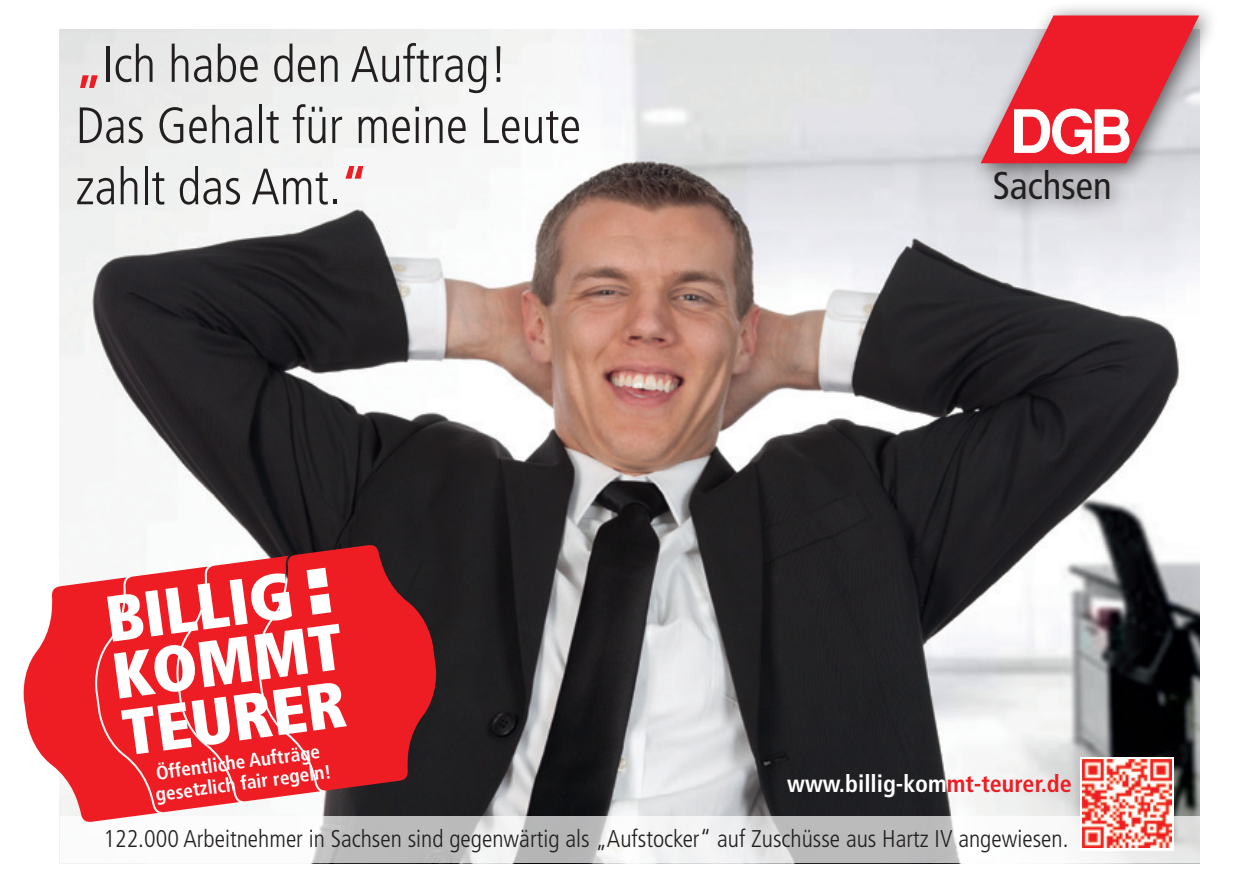
<style>
.page{position:relative;width:1259px;height:893px;background:#fff}
.page>*{position:absolute;margin:0;border:0;box-sizing:border-box;transform-origin:0 0}
.t1{font:900 condensed 64.8px/57.3px "Frutiger LT";color:#fff}
.t2{font:300 condensed 51px/61.2px "Frutiger LT";color:#231f20}
.t3{font:condensed 38.7px "Frutiger LT";color:#231f20}
.t4{font:300 condensed 24.3px "Frutiger LT";color:#231f20}
.t5{font:700 condensed 24px "Frutiger LT";color:#fff}
.t6{font:700 condensed 19.2px/21.3px "Frutiger LT";color:#fff}
.s1{font-weight:700;color:#ee1d23}
.s2{color:#ee1d23}
</style>
<div class="page">
<img style="left:60px;top:30px;width:1139px;height:786px">
<svg style="left:311px;top:816px;width:888px;height:47px"></svg>
<svg style="left:256px;top:544px;width:183px;height:247px;background:#ba1e23"></svg>
<svg style="left:23px;top:556px;width:308px;height:266px"></svg>
<div style="left:968px;top:1px;width:251px;height:219px;background:#231f20;opacity:.7"></div>
<svg style="left:980px;top:15px;width:219px;height:148px;background:#e56d76"></svg>
<svg style="left:1080px;top:757px;width:94px;height:93px"></svg>
<img style="left:1083px;top:759px;width:88px;height:89px">
<h2 class="t2" style="left:76px;top:34px;width:507px"><span class="s1">„</span>Ich habe den Auftrag!<br>Das Gehalt für meine Leute zahlt das Amt.<span class="s1">“</span></h2>
<h3 class="t3" style="left:992px;top:163px;width:121px">Sachsen</h3>
<h1 class="t1" style="left:101px;top:592px;width:233px;rotate:-8deg">BILLIG<br>KOMMT<br>TEURER</h1>
<p class="t6" style="left:151px;top:763px;width:178px;rotate:-8deg">Öffentliche Aufträge gesetzlich fair regeln!</p>
<p class="t5" style="left:787px;top:769px;width:286px">www.billig-kom<span class="s2">mt-teurer.de</span></p>
<p class="t4" style="left:103px;top:825px;width:966px">122.000 Arbeitnehmer in Sachsen sind gegenwärtig als „Aufstocker“ auf Zuschüsse aus Hartz IV angewiesen.</p>
</div>
